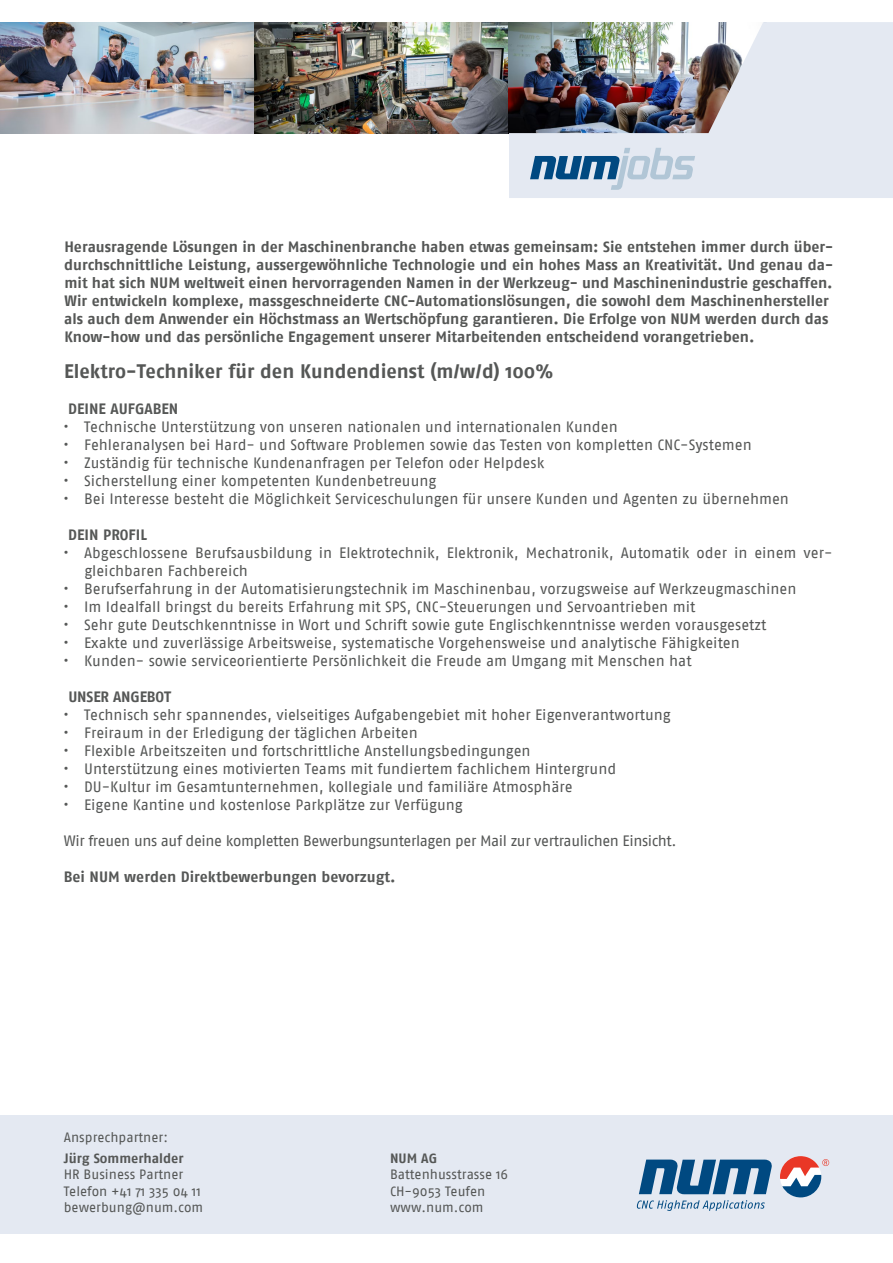
<style>
.page{position:relative;width:893px;height:1263px;background:#fff}
.page>*{position:absolute;margin:0;border:0;box-sizing:border-box;transform-origin:0 0}
.t1{font:700 19.5px "Fago No";color:#555756}
.t2{font:15px/18px "Fago No";color:#555756}
.t3{font:700 15px/18px "Fago No";color:#555756}
.t4{font:15px "Fago No";letter-spacing:-.025em;color:#555756}
.t5{font:13.5px "Fago No";color:#555756}
.t6{font:700 13.5px "Fago No";color:#555756}
</style>
<div class="page">
<img style="left:0;top:22px;width:509px;height:111px">
<img style="left:509px;top:22px;width:384px;height:176px">
<svg style="left:530px;top:148px;width:165px;height:42px;background:#aac0d4"></svg>
<div style="left:0;top:1115px;width:893px;height:118px;background:#e4e9f2"></div>
<svg style="left:639px;top:1159px;width:133px;height:35px"></svg>
<svg style="left:637px;top:1200px;width:128px;height:11px"></svg>
<svg style="left:780px;top:1156px;width:49px;height:41px"></svg>
<p class="t3" style="left:64px;top:238px;width:771px">Herausragende Lösungen in der Maschinenbranche haben etwas gemeinsam: Sie entstehen immer durch über&shy;durchschnittliche Leistung, aussergewöhnliche Technologie und ein hohes Mass an Kreativität. Und genau da&shy;mit hat sich NUM weltweit einen hervorragenden Namen in der Werkzeug- und Maschinenindustrie geschaffen.<br>Wir entwickeln komplexe, massgeschneiderte CNC-Automationslösungen, die sowohl dem Maschinenhersteller als auch dem Anwender ein Höchstmass an Wertschöpfung garantieren. Die Erfolge von NUM werden durch das Know-how und das persönliche Engagement unserer Mitarbeitenden entscheidend vorangetrieben.</p>
<h1 class="t1" style="left:64px;top:360px;width:491px">Elektro-Techniker für den Kundendienst (m/w/d) 100%</h1>
<p class="t3" style="left:68px;top:400px;width:112px">DEINE AUFGABEN</p>
<p class="t2" style="left:63px;top:418px;width:556px">• Technische Unterstützung von unseren nationalen und internationalen Kunden</p>
<p class="t2" style="left:63px;top:436px;width:690px">• Fehleranalysen bei Hard- und Software Problemen sowie das Testen von kompletten CNC-Systemen</p>
<p class="t2" style="left:63px;top:454px;width:483px">• Zuständig für technische Kundenanfragen per Telefon oder Helpdesk</p>
<p class="t2" style="left:63px;top:472px;width:375px">• Sicherstellung einer kompetenten Kundenbetreuung</p>
<p class="t2" style="left:63px;top:490px;width:727px">• Bei Interesse besteht die Möglichkeit Serviceschulungen für unsere Kunden und Agenten zu übernehmen</p>
<p class="t3" style="left:68px;top:526px;width:80px">DEIN PROFIL</p>
<p class="t2" style="left:84px;top:544px;width:750px;text-indent:-21px">• Abgeschlossene Berufsausbildung in Elektrotechnik, Elektronik, Mechatronik, Automatik oder in einem ver&shy;gleichbaren Fachbereich</p>
<p class="t2" style="left:63px;top:580px;width:735px">• Berufserfahrung in der Automatisierungstechnik im Maschinenbau, vorzugsweise auf Werkzeugmaschinen</p>
<p class="t2" style="left:63px;top:598px;width:634px">• Im Idealfall bringst du bereits Erfahrung mit SPS, CNC-Steuerungen und Servoantrieben mit</p>
<p class="t2" style="left:63px;top:616px;width:705px">• Sehr gute Deutschkenntnisse in Wort und Schrift sowie gute Englischkenntnisse werden vorausgesetzt</p>
<p class="t2" style="left:63px;top:634px;width:678px">• Exakte und zuverlässige Arbeitsweise, systematische Vorgehensweise und analytische Fähigkeiten</p>
<p class="t2" style="left:63px;top:652px;width:630px">• Kunden- sowie serviceorientierte Persönlichkeit die Freude am Umgang mit Menschen hat</p>
<p class="t3" style="left:68px;top:688px;width:104px">UNSER ANGEBOT</p>
<p class="t2" style="left:63px;top:706px;width:609px">• Technisch sehr spannendes, vielseitiges Aufgabengebiet mit hoher Eigenverantwortung</p>
<p class="t2" style="left:63px;top:724px;width:356px">• Freiraum in der Erledigung der täglichen Arbeiten</p>
<p class="t2" style="left:63px;top:742px;width:469px">• Flexible Arbeitszeiten und fortschrittliche Anstellungsbedingungen</p>
<p class="t2" style="left:63px;top:760px;width:555px">• Unterstützung eines motivierten Teams mit fundiertem fachlichem Hintergrund</p>
<p class="t2" style="left:63px;top:778px;width:511px">• DU-Kultur im Gesamtunternehmen, kollegiale und familiäre Atmosphäre</p>
<p class="t2" style="left:63px;top:796px;width:401px">• Eigene Kantine und kostenlose Parkplätze zur Verfügung</p>
<p class="t4" style="left:64px;top:832px;width:614px">Wir freuen uns auf deine kompletten Bewerbungsunterlagen per Mail zur vertraulichen Einsicht.</p>
<p class="t3" style="left:64px;top:868px;width:333px">Bei NUM werden Direktbewerbungen bevorzugt.</p>
<p class="t5" style="left:64px;top:1129px;width:106px">Ansprechpartner:</p>
<p class="t6" style="left:64px;top:1150px;width:121px">Jürg Sommerhalder</p>
<p class="t6" style="left:390px;top:1150px;width:49px">NUM AG</p>
<p class="t5" style="left:64px;top:1167px;width:121px">HR Business Partner</p>
<p class="t5" style="left:390px;top:1167px;width:120px">Battenhusstrasse 16</p>
<p class="t5" style="left:64px;top:1183px;width:139px">Telefon +41 71 335 04 11</p>
<p class="t5" style="left:390px;top:1183px;width:97px">CH-9053 Teufen</p>
<p class="t5" style="left:64px;top:1200px;width:141px">bewerbung@num.com</p>
<p class="t5" style="left:390px;top:1200px;width:95px">www.num.com</p>
</div>
